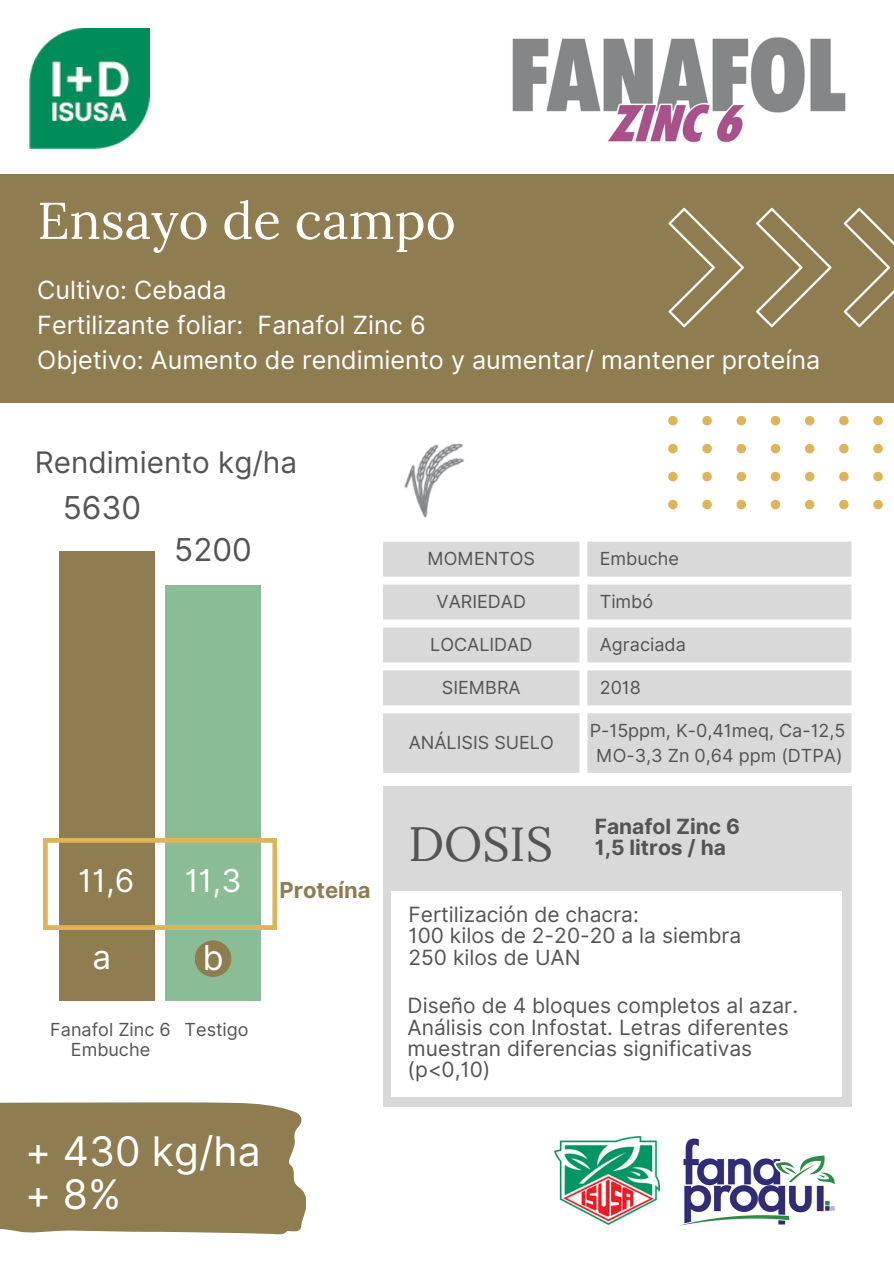
<style>
.page{position:relative;width:894px;height:1264px;background:#fff}
.page>*{position:absolute;margin:0;border:0;box-sizing:border-box;transform-origin:0 0}
.t1{font:51.6px "Lora";color:#fff}
.t2{font:48px "Lora";color:#545454}
.t3{font:40.8px/43px "Inter";color:#fff}
.t4{font:34.2px "Inter";color:#fff}
.t5{font:33.15px "Inter";color:#fff}
.t6{font:31.5px "Inter";color:#545454}
.t7{font:31.5px "Inter";color:#fff}
.t8{font:29.7px "Inter";color:#545454}
.t9{font:25.05px/34.8px "Inter";color:#fff}
.t10{font:700 22.05px "Inter";color:#8f7c50}
.t11{font:21px/21.3px "Inter";color:#545454}
.t12{font:700 21px/21.3px "Inter";color:#545454}
.t13{font:18px "Inter";color:#545454}
</style>
<div class="page">
<svg style="left:668px;top:416px;width:9px;height:9px"></svg>
<svg style="left:702px;top:416px;width:9px;height:9px"></svg>
<svg style="left:736px;top:416px;width:9px;height:9px"></svg>
<svg style="left:770px;top:416px;width:10px;height:9px"></svg>
<svg style="left:804px;top:416px;width:10px;height:9px"></svg>
<svg style="left:839px;top:416px;width:9px;height:9px"></svg>
<svg style="left:873px;top:416px;width:9px;height:9px"></svg>
<svg style="left:668px;top:444px;width:9px;height:9px"></svg>
<svg style="left:702px;top:444px;width:9px;height:9px"></svg>
<svg style="left:736px;top:444px;width:9px;height:9px"></svg>
<svg style="left:770px;top:444px;width:10px;height:9px"></svg>
<svg style="left:804px;top:444px;width:10px;height:9px"></svg>
<svg style="left:839px;top:444px;width:9px;height:9px"></svg>
<svg style="left:873px;top:444px;width:9px;height:9px"></svg>
<svg style="left:668px;top:472px;width:9px;height:9px"></svg>
<svg style="left:702px;top:472px;width:9px;height:9px"></svg>
<svg style="left:736px;top:472px;width:9px;height:9px"></svg>
<svg style="left:770px;top:472px;width:10px;height:9px"></svg>
<svg style="left:804px;top:472px;width:10px;height:9px"></svg>
<svg style="left:839px;top:472px;width:9px;height:9px"></svg>
<svg style="left:873px;top:472px;width:9px;height:9px"></svg>
<svg style="left:668px;top:500px;width:9px;height:9px"></svg>
<svg style="left:702px;top:500px;width:9px;height:9px"></svg>
<svg style="left:736px;top:500px;width:9px;height:9px"></svg>
<svg style="left:770px;top:500px;width:10px;height:9px"></svg>
<svg style="left:804px;top:500px;width:10px;height:9px"></svg>
<svg style="left:839px;top:500px;width:9px;height:9px"></svg>
<svg style="left:873px;top:500px;width:9px;height:9px"></svg>
<div style="left:0;top:175px;width:893px;height:228px;background:#8f7c50"></div>
<svg style="left:843px;top:208px;width:50px;height:120px"></svg>
<svg style="left:756px;top:208px;width:75px;height:120px"></svg>
<svg style="left:668px;top:208px;width:76px;height:120px"></svg>
<img style="left:554px;top:1136px;width:105px;height:87px">
<img style="left:659px;top:1138px;width:176px;height:88px">
<div style="left:0;top:1102px;width:306px;height:133px;background:#8f7c50"></div>
<svg style="left:383px;top:541px;width:468px;height:232px;background:#dedede"></svg>
<div style="left:59px;top:550px;width:96px;height:450px;background:#8f7c50"></div>
<div style="left:165px;top:585px;width:96px;height:415px;background:#8abd96"></div>
<div style="left:195px;top:940px;width:36px;height:36px;background:#8f7c50;border-radius:50%"></div>
<div style="left:383px;top:786px;width:468px;height:321px;background:#d9d9d9"></div>
<div style="left:391px;top:891px;width:450px;height:206px;background:#fff"></div>
<img style="left:404px;top:443px;width:61px;height:75px">
<svg style="left:43px;top:838px;width:234px;height:91px"></svg>
<img style="left:29px;top:28px;width:121px;height:121px">
<img style="left:512px;top:37px;width:334px;height:106px">
<p class="t1" style="left:37px;top:187px;width:420px">Ensayo de campo</p>
<p class="t9" style="left:37px;top:272px;width:784px">Cultivo: Cebada<br>Fertilizante foliar: Fanafol Zinc 6<br>Objetivo: Aumento de rendimiento y aumentar/ mantener proteína</p>
<p class="t8" style="left:35px;top:444px;width:264px">Rendimiento kg/ha</p>
<p class="t6" style="left:63px;top:488px;width:80px">5630</p>
<p class="t6" style="left:174px;top:530px;width:79px">5200</p>
<h4 class="t7" style="left:78px;top:862px;width:58px">11,6</h4>
<h4 class="t7" style="left:185px;top:862px;width:58px">11,3</h4>
<h6 class="t10" style="left:279px;top:876px;width:93px">Proteína</h6>
<p class="t5" style="left:92px;top:936px;width:20px">a</p>
<p class="t4" style="left:202px;top:936px;width:23px">b</p>
<p class="t13" style="left:50px;top:1018px;width:122px">Fanafol Zinc 6</p>
<p class="t13" style="left:184px;top:1018px;width:65px">Testigo</p>
<p class="t13" style="left:71px;top:1039px;width:81px">Embuche</p>
<p class="t3" style="left:25px;top:1129px;width:237px">+ 430 kg/ha + 8%</p>
<p class="t13" style="left:427px;top:548px;width:109px">MOMENTOS</p>
<p class="t13" style="left:599px;top:548px;width:81px">Embuche</p>
<h2 class="t13" style="left:436px;top:591px;width:91px">VARIEDAD</h2>
<p class="t13" style="left:599px;top:591px;width:55px">Timbó</p>
<h5 class="t13" style="left:430px;top:633px;width:104px">LOCALIDAD</h5>
<p class="t13" style="left:599px;top:633px;width:87px">Agraciada</p>
<p class="t13" style="left:441px;top:676px;width:80px">SIEMBRA</p>
<h4 class="t13" style="left:599px;top:676px;width:43px">2018</h4>
<h4 class="t13" style="left:408px;top:732px;width:146px">ANÁLISIS SUELO</h4>
<p class="t13" style="left:589px;top:719px;width:257px">P-15ppm, K-0,41meq, Ca-12,5</p>
<h4 class="t13" style="left:596px;top:744px;width:248px">MO-3,3 Zn 0,64 ppm (DTPA)</h4>
<h6 class="t2" style="left:408px;top:813px;width:146px">DOSIS</h6>
<p class="t12" style="left:594px;top:815px;width:147px">Fanafol Zinc 6<br>1,5 litros / ha</p>
<p class="t11" style="left:408px;top:903px;width:232px">Fertilización de chacra:</p>
<p class="t11" style="left:408px;top:924px;width:334px">100 kilos de 2-20-20 a la siembra</p>
<h1 class="t11" style="left:408px;top:946px;width:173px">250 kilos de UAN</h1>
<p class="t11" style="left:407px;top:994px;width:392px">Diseño de 4 bloques completos al azar.</p>
<p class="t11" style="left:407px;top:1016px;width:382px">Análisis con Infostat. Letras diferentes muestran diferencias significativas (p&lt;0,10)</p>
</div>
